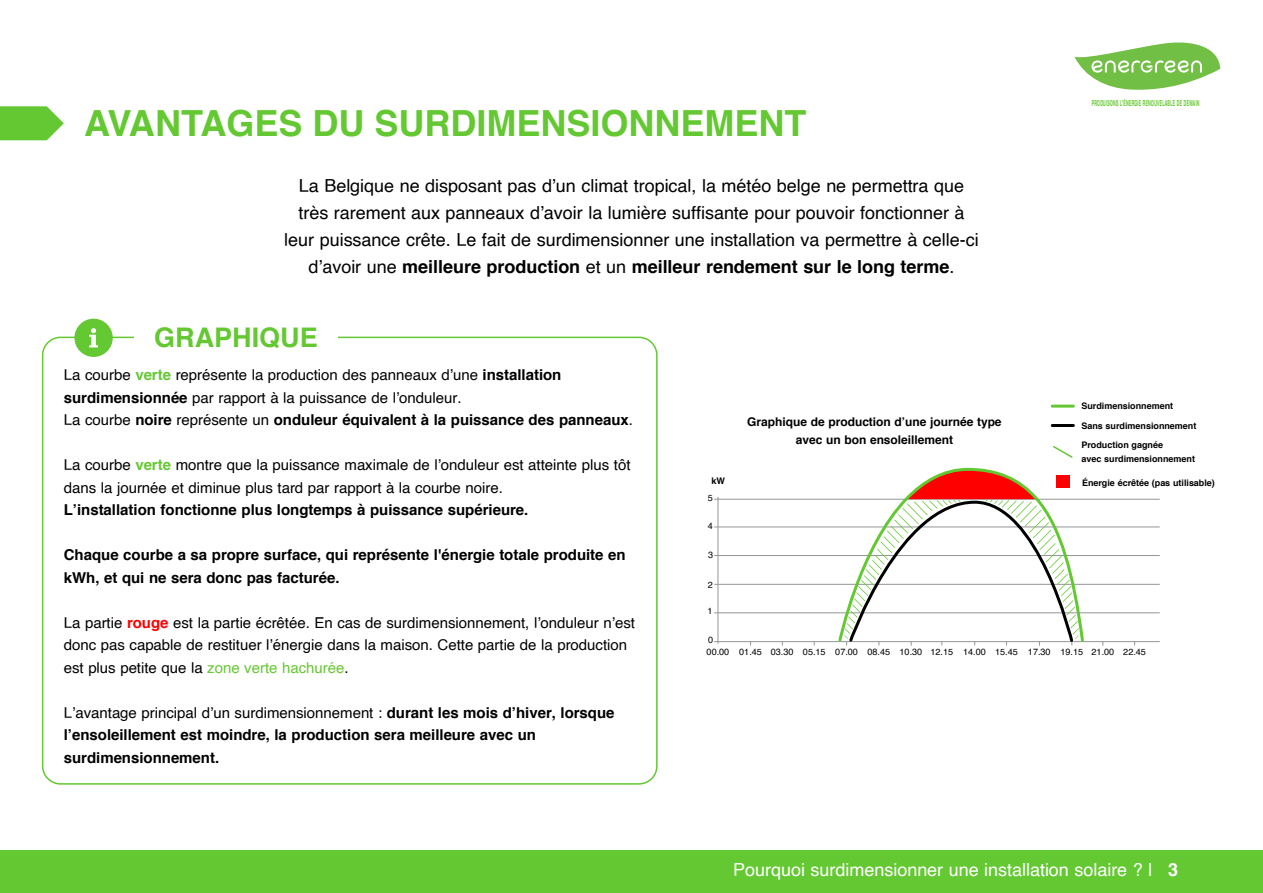
<style>
.page{position:relative;width:1263px;height:893px;background:#fff}
.page>*{position:absolute;margin:0;border:0;box-sizing:border-box;transform-origin:0 0}
.t1{font:700 36px "Helvetica";color:#64c832}
.t2{font:700 27px "Helvetica";color:#64c832}
.t3{font:18px/27px "Helvetica";color:#000;text-align:center}
.t4{font:18px "Helvetica";color:#fff}
.t5{font:15px/22.5px "Helvetica";color:#000}
.t6{font:700 15px/22.5px "Helvetica";color:#000}
.t7{font:700 12px/18px "Helvetica";color:#000;text-align:center}
.t8{font:700 9px/19.6px "Helvetica";color:#000}
.t9{font:9px/11.9px "Helvetica";color:#000}
.t10{font:700 expanded 8.25px "Helvetica Neue LT Std";letter-spacing:.115em;color:#64c832;scale:.35 1}
.s1{font-weight:700}
.s2{font-weight:700;color:#64c832}
.s3{font-weight:700;color:#f00}
.s4{color:#64c832}
.s5{font-weight:400}
</style>
<div class="page">
<div style="left:0;top:850px;width:1263px;height:43px;background:#64c832"></div>
<svg style="left:1074px;top:42px;width:146px;height:48px"></svg>
<svg style="left:42px;top:337px;width:616px;height:448px"></svg>
<div style="left:134px;top:316px;width:204px;height:43px;background:#fff"></div>
<div style="left:74px;top:319px;width:39px;height:38px;background:#64c832;border-radius:50%"></div>
<svg style="left:89px;top:328px;width:9px;height:19px"></svg>
<svg style="left:0;top:106px;width:64px;height:34px;background:#7acf4f"></svg>
<hr style="left:714px;top:499px;width:446px;height:1px;background:#939598">
<hr style="left:714px;top:555px;width:446px;height:1px;background:#939598">
<hr style="left:714px;top:584px;width:446px;height:1px;background:#939598">
<hr style="left:714px;top:612px;width:446px;height:1px;background:#939598">
<hr style="left:714px;top:527px;width:446px;height:1px;background:#939598">
<hr style="left:718px;top:497px;width:1px;height:147px;background:#939598">
<hr style="left:714px;top:641px;width:446px;height:1px;background:#939598">
<svg style="left:837px;top:467px;width:249px;height:179px"></svg>
<hr style="left:1052px;top:405px;width:21px;height:3px;background:#64c832">
<hr style="left:1052px;top:424px;width:21px;height:3px;background:#000">
<svg style="left:1053px;top:446px;width:20px;height:12px"></svg>
<div style="left:1056px;top:475px;width:14px;height:12px;background:#f00"></div>
<h1 class="t1" style="left:84px;top:109px;width:724px">AVANTAGES DU SURDIMENSIONNEMENT</h1>
<p class="t3" style="left:284px;top:174px;width:696px">La Belgique ne disposant pas d’un climat tropical, la météo belge ne permettra que très rarement aux panneaux d’avoir la lumière suffisante pour pouvoir fonctionner à leur puissance crête. Le fait de surdimensionner une installation va permettre à celle-ci d’avoir une <span class="s1">meilleure production</span> et un <span class="s1">meilleur rendement sur le long terme</span>.</p>
<h2 class="t2" style="left:154px;top:327px;width:165px">GRAPHIQUE</h2>
<p class="t10" style="left:1092px;top:100px;width:310px">PRODUISONS L’ÉNERGIE RENOUVELABLE DE DEMAIN</p>
<p class="t5" style="left:64px;top:365px;width:571px">La courbe <span class="s2">verte</span> représente la production des panneaux d’une <span class="s1">installation surdimensionnée</span> par rapport à la puissance de l’onduleur.<br>La courbe <span class="s1">noire</span> représente un <span class="s1">onduleur équivalent à la puissance des panneaux</span>.</p>
<p class="t5" style="left:64px;top:455px;width:568px">La courbe <span class="s2">verte</span> montre que la puissance maximale de l’onduleur est atteinte plus tôt dans la journée et diminue plus tard par rapport à la courbe noire.</p>
<p class="t6" style="left:64px;top:500px;width:466px">L’installation fonctionne plus longtemps à puissance supérieure.</p>
<p class="t6" style="left:64px;top:545px;width:563px">Chaque courbe a sa propre surface, qui représente l'énergie totale produite en kWh, et qui ne sera donc pas facturée.</p>
<p class="t5" style="left:64px;top:612px;width:573px">La partie <span class="s3">rouge</span> est la partie écrêtée. En cas de surdimensionnement, l’onduleur n’est donc pas capable de restituer l’énergie dans la maison. Cette partie de la production est plus petite que la <span class="s4">zone verte hachurée</span>.</p>
<p class="t6" style="left:64px;top:702px;width:552px"><span class="s5">L’avantage principal d’un surdimensionnement :</span> durant les mois d’hiver, lorsque l’ensoleillement est moindre, la production sera meilleure avec un surdimensionnement.</p>
<p class="t8" style="left:1081px;top:397px;width:116px">Surdimensionnement<br>Sans surdimensionnement<br>Production gagnée</p>
<p class="t8" style="left:1081px;top:449px;width:115px">avec surdimensionnement</p>
<p class="t8" style="left:1082px;top:473px;width:134px">Énergie écrêtée (pas utilisable)</p>
<p class="t7" style="left:747px;top:413px;width:256px">Graphique de production d’une journée type avec un bon ensoleillement</p>
<p class="t8" style="left:711px;top:472px;width:15px">kW</p>
<p class="t9" style="left:708px;top:492px;width:7px">5</p>
<p class="t9" style="left:708px;top:520px;width:7px">4</p>
<p class="t9" style="left:708px;top:549px;width:7px">3</p>
<p class="t9" style="left:708px;top:579px;width:7px">2</p>
<p class="t9" style="left:708px;top:605px;width:7px">1</p>
<p class="t9" style="left:707px;top:635px;width:441px">0<br>00.00 01.45 03.30 05.15 07.00 08.45 10.30 12.15 14.00 15.45 17.30 19.15 21.00 22.45</p>
<p class="t4" style="left:733px;top:863px;width:446px">Pourquoi surdimensionner une installation solaire ? | <span class="s1">3</span></p>
</div>
